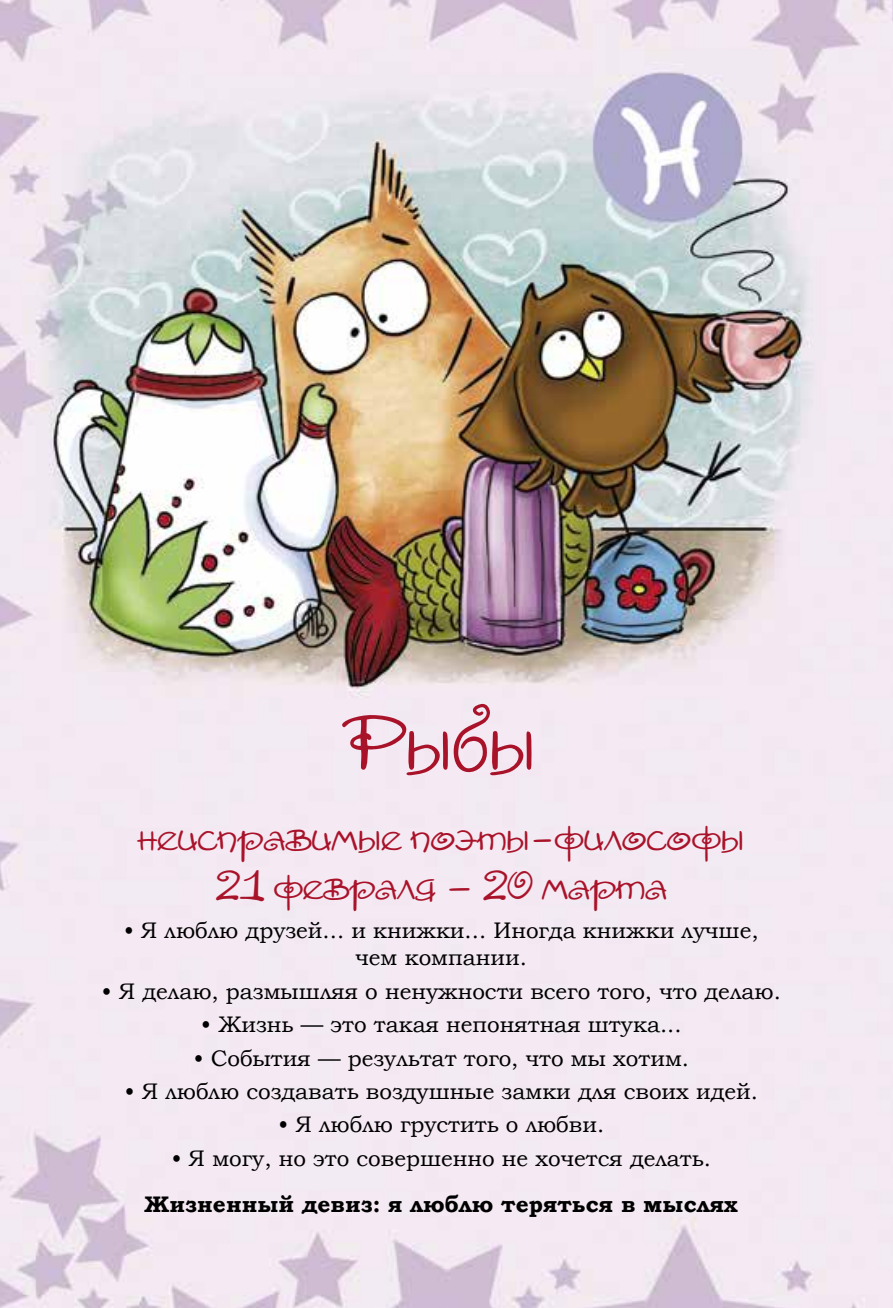
<style>
.page{position:relative;width:893px;height:1308px;background:#fff}
.page>*{position:absolute;margin:0;border:0;box-sizing:border-box;transform-origin:0 0}
.t1{font:81px "Amore C";color:#a9132a}
.t2{font:40.5px/48.6px "Amore C";color:#a9132a;text-align:center}
.t3{font:22.5px/27px "Bookman Old Style";color:#000;text-align:center}
.t4{font:700 22.5px "Bookman Old Style";color:#000}
</style>
<div class="page">
<img style="left:0;top:0;width:893px;height:1307px">
<h1 class="t1" style="left:345px;top:679px;width:193px">Рыбы</h1>
<h2 class="t2" style="left:137px;top:812px;width:609px">неисправимые поэты-философы<br>21 февраля — 20 марта</h2>
<p class="t3" style="left:124px;top:917px;width:636px">• Я люблю друзей... и книжки... Иногда книжки лучше, чем компании.</p>
<p class="t3" style="left:102px;top:977px;width:681px">• Я делаю, размышляя о ненужности всего того, что делаю.</p>
<p class="t3" style="left:201px;top:1011px;width:482px">• Жизнь — это такая непонятная штука...</p>
<p class="t3" style="left:193px;top:1044px;width:497px">• События — результат того, что мы хотим.</p>
<p class="t3" style="left:124px;top:1077px;width:635px">• Я люблю создавать воздушные замки для своих идей.</p>
<p class="t3" style="left:278px;top:1111px;width:328px">• Я люблю грустить о любви.</p>
<p class="t3" style="left:171px;top:1144px;width:541px">• Я могу, но это совершенно не хочется делать.</p>
<p class="t4" style="left:145px;top:1187px;width:595px">Жизненный девиз: я люблю теряться в мыслях</p>
</div>
